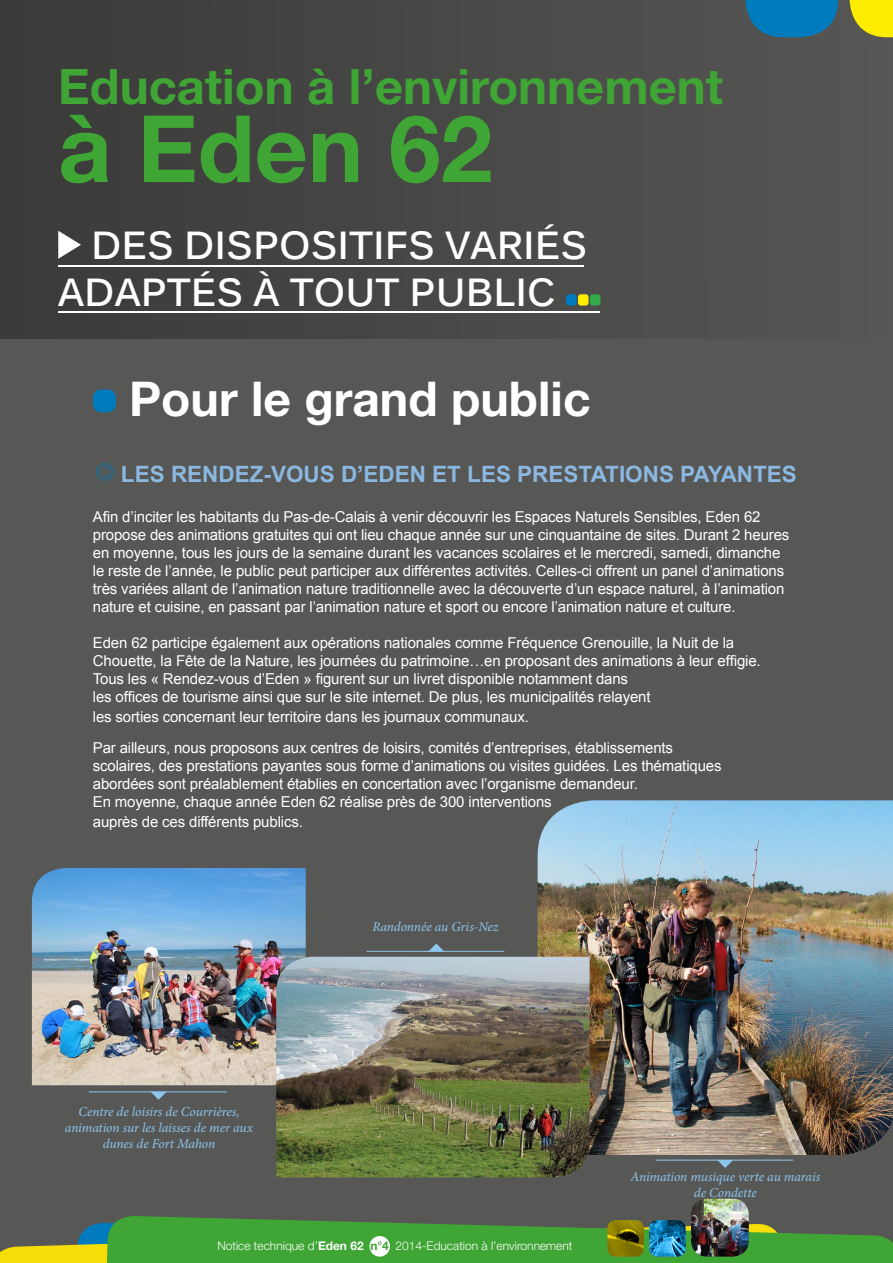
<style>
.page{position:relative;width:893px;height:1263px;background:#575756}
.page>*{position:absolute;margin:0;border:0;box-sizing:border-box;transform-origin:0 0}
.t1{font:700 93px "Helvetica Neue";color:#3fa535}
.t2{font:700 48.9px "Helvetica Neue";color:#3fa535}
.t3{font:700 48px "Helvetica Neue";color:#fff}
.t4{font:700 39px/46.8px "Kalinga";color:#fff}
.t5{font:700 22.5px "Arial";color:#8bb8e0}
.t6{font:15px/18px "Arial";letter-spacing:-.01em;color:#fff}
.t7{font:italic 13.5px/16.2px "Minion Pro";letter-spacing:-.01em;color:#8cc6ed;text-align:center}
.t8{font:300 12px "Helvetica Neue";color:#fff}
.s1{font-weight:700}
.s2{font-weight:700;color:#3fa535}
</style>
<div class="page">
<div style="left:0;top:0;width:893px;height:339px;background:linear-gradient(to right,#3c3c3c,#575755)"></div>
<svg style="left:58px;top:231px;width:23px;height:28px"></svg>
<div style="left:566px;top:294px;width:11px;height:12px;background:#007bbd;border-radius:3px"></div>
<div style="left:578px;top:294px;width:11px;height:12px;background:#ffed00;border-radius:3px"></div>
<div style="left:590px;top:294px;width:10px;height:12px;background:#31aa47;border-radius:3px"></div>
<hr style="left:58px;top:265px;width:526px;height:1px;background:#fff">
<hr style="left:58px;top:311px;width:542px;height:1px;background:#fff">
<div style="left:93px;top:389px;width:23px;height:23px;background:#007bbd;border-radius:9px"></div>
<svg style="left:96px;top:462px;width:19px;height:19px"></svg>
<img style="left:32px;top:868px;width:274px;height:217px">
<img style="left:538px;top:800px;width:355px;height:355px">
<img style="left:276px;top:957px;width:314px;height:220px">
<svg style="left:745px;top:0;width:93px;height:37px"></svg>
<svg style="left:850px;top:0;width:43px;height:37px;background:#e3d40d"></svg>
<hr style="left:89px;top:1091px;width:138px;height:1px;background:#8cc6ed">
<svg style="left:151px;top:1092px;width:16px;height:8px"></svg>
<hr style="left:655px;top:1160px;width:138px;height:1px;background:#8cc6ed">
<svg style="left:717px;top:1160px;width:16px;height:8px"></svg>
<hr style="left:367px;top:951px;width:137px;height:1px;background:#8cc6ed">
<svg style="left:428px;top:943px;width:16px;height:8px"></svg>
<svg style="left:0;top:1216px;width:893px;height:47px"></svg>
<div style="left:369px;top:1236px;width:21px;height:20px;background:#fff;border-radius:50%"></div>
<img style="left:691px;top:1199px;width:58px;height:57px">
<img style="left:607px;top:1220px;width:37px;height:36px">
<svg style="left:607px;top:1220px;width:37px;height:36px"></svg>
<img style="left:649px;top:1220px;width:37px;height:36px">
<svg style="left:649px;top:1220px;width:37px;height:36px"></svg>
<h2 class="t2" style="left:58px;top:56px;width:666px">Education à l’environnement</h2>
<h1 class="t1" style="left:58px;top:91px;width:436px">à Eden 62</h1>
<h3 class="t4" style="left:58px;top:225px;width:530px;text-indent:33px">DES DISPOSITIFS VARIÉS<br>ADAPTÉS À TOUT PUBLIC</h3>
<h3 class="t3" style="left:129px;top:370px;width:463px">Pour le grand public</h3>
<h3 class="t5" style="left:121px;top:459px;width:677px">LES RENDEZ-VOUS D’EDEN ET LES PRESTATIONS PAYANTES</h3>
<p class="t6" style="left:93px;top:508px;width:698px">Afin d’inciter les habitants du Pas-de-Calais à venir découvrir les Espaces Naturels Sensibles, Eden 62 propose des animations gratuites qui ont lieu chaque année sur une cinquantaine de sites. Durant 2 heures en moyenne, tous les jours de la semaine durant les vacances scolaires et le mercredi, samedi, dimanche le reste de l’année, le public peut participer aux différentes activités. Celles-ci offrent un panel d’animations très variées allant de l’animation nature traditionnelle avec la découverte d’un espace naturel, à l’animation nature et cuisine, en passant par l’animation nature et sport ou encore l’animation nature et culture.</p>
<p class="t6" style="left:93px;top:634px;width:669px">Eden 62 participe également aux opérations nationales comme Fréquence grenouille, la n uit de la chouette, la fête de la nature, les journées du patrimoine…en proposant des animations à leur effigie.<br>Tous les « rendez-vous d’eden » figurent sur un livret disponible notamment dans<br>les offices de tourisme ainsi que sur le site internet. De plus, les municipalités relayent</p>
<p class="t6" style="left:93px;top:702px;width:582px;line-height:30.6px">les sorties concernant leur territoire dans les journaux communaux.<br>Par ailleurs, nous proposons aux centres de loisirs, comités d’entreprises, établissements</p>
<p class="t6" style="left:93px;top:757px;width:630px">scolaires, des prestations payantes sous forme d’animations ou visites guidées. Les thématiques abordées sont préalablement établies en concertation avec l’organisme demandeur.<br>En moyenne, chaque année Eden 62 réalise près de 300 interventions</p>
<p class="t6" style="left:93px;top:812px;width:212px">auprès de ces différents publics.</p>
<p class="t7" style="left:372px;top:918px;width:128px">Randonnée au Gris-Nez</p>
<p class="t7" style="left:65px;top:1103px;width:190px">Centre de loisirs de Courrières, animation sur les laisses de mer aux dunes de Fort Mahon</p>
<p class="t8" style="left:217px;top:1238px;width:357px">Notice technique d’<span class="s1">Eden 62</span> <span class="s2">n°4</span> 2014-Education à l’environnement</p>
<p class="t7" style="left:630px;top:1168px;width:191px">Animation musique verte au marais de Condette</p>
</div>
